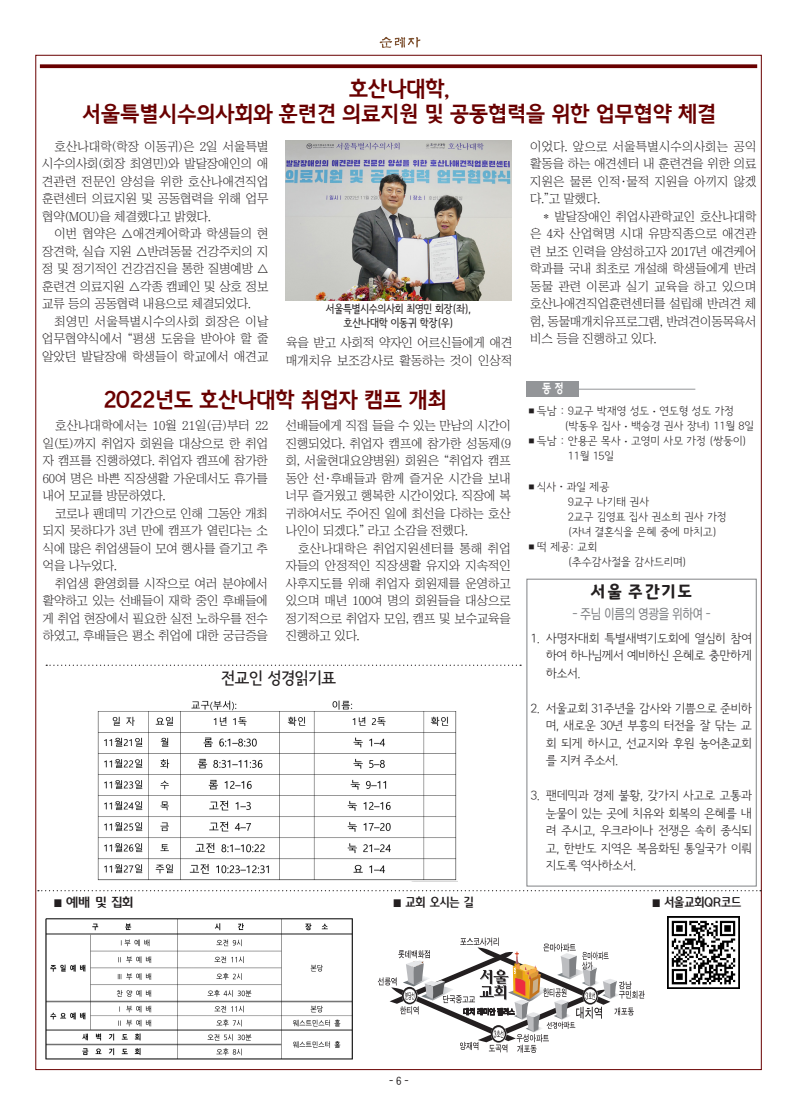
<style>
.page{position:relative;width:798px;height:1117px;background:#fff}
.page>*{position:absolute;margin:0;border:0;box-sizing:border-box;transform-origin:0 0}
.t1{font:21.25px "Goyang Deogyang B";letter-spacing:-.025em;color:#690000}
.t2{font:17.5px "Gyeonggi Title V";letter-spacing:-.01em;color:#231f20;scale:.95 1}
.t3{font:16.25px "Seoul Namsan B";letter-spacing:-.025em;color:#231f20}
.t4{font:15px "LGPC";letter-spacing:-.01em;color:#808285;scale:.95 1}
.t5{font:12.5px/17.5px "Chosunilbo NM";letter-spacing:-.01em;color:#231f20;text-align:justify}
.t6{font:12.5px/17.5px "Seoul Namsan L";letter-spacing:-.05em;color:#231f20;text-align:justify}
.t7{font:12.5px "LHM";color:#231f20;scale:.9 1}
.t8{font:12.5px "LHM";color:#231f20}
.t9{font:12.5px "Goyang Deogyang B";color:#fff;scale:.8 1}
.t10{font:11.25px "Seoul Namsan L";letter-spacing:-.025em;color:#231f20}
.t11{font:11.25px "Se N CM";letter-spacing:-.025em;color:#231f20}
.s1{font-family:"Goyang Deogyang B"}
.s2{font-family:"Adobe Myungjo Std";font-weight:500;font-size:10px}
.s3{font-family:"Adobe Myungjo Std";font-weight:500;font-size:10px;color:#fff}
</style>
<div class="page">
<img style="left:382px;top:37px;width:38px;height:11px">
<svg style="left:38px;top:890px;width:722px;height:1px"></svg>
<img style="left:45px;top:918px;width:308px;height:142px">
<img style="left:667px;top:916px;width:72px;height:72px">
<svg style="left:377px;top:937px;width:267px;height:115px"></svg>
<div style="left:526px;top:578px;width:230px;height:308px;border:1px solid #808285"></div>
<svg style="left:40px;top:64px;width:716px;height:4px;fill:#690000"></svg>
<svg style="left:46px;top:664px;width:475px;height:1px"></svg>
<img style="left:97px;top:700px;width:360px;height:181px">
<div style="left:526px;top:381px;width:53px;height:15px;background:#939598"></div>
<hr style="left:574px;top:389px;width:121px;height:1px;background:#939598">
<img style="left:285px;top:140px;width:226px;height:160px">
<p class="t1" style="left:349px;top:77px;width:102px">호산나대학,</p>
<p class="t1" style="left:82px;top:102px;width:635px">서울특별시수의사회와 훈련견 의료지원 및 공동협력을 위한 업무협약 체결</p>
<p class="t5" style="left:42px;top:137px;width:228px;text-indent:12px">호산나대학(학장 이동귀)은 2일 서울특별 시수의사회(회장 최영민)와 발달장애인의 애 견관련 전문인 양성을 위한 호산나애견직업 훈련센터 의료지원 및 공동협력을 위해 업무 협약(MOU)을 체결했다고 밝혔다.</p>
<p class="t5" style="left:42px;top:225px;width:228px;text-indent:12px">이번 협약은 △애견케어학과 학생들의 현 장견학, 실습 지원 △반려동물 건강주치의 지 정 및 정기적인 건강검진을 통한 질병예방 △ 훈련견 의료지원 △각종 캠페인 및 상호 정보 교류 등의 공동협력 내용으로 체결되었다.</p>
<p class="t5" style="left:42px;top:312px;width:228px;text-indent:12px">최영민 서울특별시수의사회 회장은 이날 업무협약식에서 “평생 도움을 받아야 할 줄 알았던 발달장애 학생들이 학교에서 애견교</p>
<p class="t5" style="left:530px;top:137px;width:228px">이었다. 앞으로 서울특별시수의사회는 공익 활동을 하는 애견센터 내 훈련견을 위한 의료 지원은 물론 인적·물적 지원을 아끼지 않겠 다.”고 말했다.</p>
<p class="t5" style="left:530px;top:207px;width:228px;text-indent:12px">* 발달장애인 취업사관학교인 호산나대학 은 4차 산업혁명 시대 유망직종으로 애견관 련 보조 인력을 양성하고자 2017년 애견케어 학과를 국내 최초로 개설해 학생들에게 반려 동물 관련 이론과 실기 교육을 하고 있으며 호산나애견직업훈련센터를 설립해 반려견 체 험, 동물매개치유프로그램, 반려견이동목욕서 비스 등을 진행하고 있다.</p>
<p class="t11" style="left:326px;top:303px;width:146px">서울특별시수의사회 최영민 회장(좌),</p>
<p class="t11" style="left:343px;top:317px;width:111px">호산나대학 이동귀 학장(우)</p>
<p class="t5" style="left:286px;top:334px;width:228px">육을 받고 사회적 약자인 어르신들에게 애견 매개치유 보조강사로 활동하는 것이 인상적</p>
<p class="t1" style="left:103px;top:388px;width:344px">2022년도 호산나대학 취업자 캠프 개최</p>
<p class="t5" style="left:43px;top:416px;width:227px;text-indent:12px">호산나대학에서는 10월 21일(금)부터 22 일(토)까지 취업자 회원을 대상으로 한 취업 자 캠프를 진행하였다. 취업자 캠프에 참가한 60여 명은 바쁜 직장생활 가운데서도 휴가를 내어 모교를 방문하였다.</p>
<p class="t5" style="left:43px;top:504px;width:226px;text-indent:12px">코로나 팬데믹 기간으로 인해 그동안 개최 되지 못하다가 3년 만에 캠프가 열린다는 소 식에 많은 취업생들이 모여 행사를 즐기고 추 억을 나누었다.</p>
<p class="t5" style="left:43px;top:574px;width:226px;text-indent:12px">취업생 환영회를 시작으로 여러 분야에서 활약하고 있는 선배들이 재학 중인 후배들에 게 취업 현장에서 필요한 실전 노하우를 전수 하였고, 후배들은 평소 취업에 대한 궁금증을</p>
<p class="t5" style="left:285px;top:416px;width:227px">선배들에게 직접 들을 수 있는 만남의 시간이 진행되었다. 취업자 캠프에 참가한 성동제(9 회, 서울현대요양병원) 회원은 “취업자 캠프 동안 선·후배들과 함께 즐거운 시간을 보내 너무 즐거웠고 행복한 시간이었다. 직장에 복 귀하여서도 주어진 일에 최선을 다하는 호산 나인이 되겠다.” 라고 소감을 전했다.</p>
<p class="t5" style="left:285px;top:539px;width:227px;text-indent:12px">호산나대학은 취업지원센터를 통해 취업 자들의 안정적인 직장생활 유지와 지속적인 사후지도를 위해 취업자 회원제를 운영하고 있으며 매년 100여 명의 회원들을 대상으로 정기적으로 취업자 모임, 캠프 및 보수교육을 진행하고 있다.</p>
<p class="t3" style="left:221px;top:669px;width:116px">전교인 성경읽기표</p>
<p class="t9" style="left:542px;top:381px;width:28px">동 정</p>
<p class="t10" style="left:526px;top:405px;width:209px">■득남 : 9교구 박재영 성도 <span class="s1">·</span> 연도형 성도 가정</p>
<p class="t10" style="left:564px;top:420px;width:191px">(박동우 집사 <span class="s1">·</span> 백승경 권사 장녀) 11월 8일</p>
<p class="t10" style="left:526px;top:435px;width:221px">■득남 : 안용곤 목사 <span class="s1">·</span> 고영미 사모 가정 (쌍둥이)</p>
<p class="t10" style="left:567px;top:450px;width:48px">11월 15일</p>
<p class="t10" style="left:526px;top:480px;width:84px">■식사 <span class="s1">·</span> 과일 제공</p>
<p class="t10" style="left:567px;top:495px;width:83px">9교구 나기태 권사</p>
<p class="t10" style="left:567px;top:510px;width:160px">2교구 김영표 집사 권소희 권사 가정</p>
<p class="t10" style="left:567px;top:525px;width:151px">(자녀 결혼식을 은혜 중에 마치고)</p>
<p class="t10" style="left:526px;top:540px;width:72px">■떡 제공: 교회</p>
<p class="t10" style="left:567px;top:555px;width:120px">(추수감사절을 감사드리며)</p>
<p class="t2" style="left:589px;top:581px;width:110px">서울 주간기도</p>
<p class="t4" style="left:572px;top:605px;width:147px">- 주님 이름의 영광을 위하여 -</p>
<p class="t6" style="left:545px;top:630px;width:208px">사명자대회 특별새벽기도회에 열심히 참여 하여 하나님께서 예비하신 은혜로 충만하게 하소서.</p>
<p class="t6" style="left:545px;top:700px;width:208px">서울교회 31주년을 감사와 기쁨으로 준비하 며, 새로운 30년 부흥의 터전을 잘 닦는 교 회 되게 하시고, 선교지와 후원 농어촌교회 를 지켜 주소서.</p>
<p class="t6" style="left:545px;top:787px;width:208px">팬데믹과 경제 불황, 갖가지 사고로 고통과 눈물이 있는 곳에 치유와 회복의 은혜를 내 려 주시고, 우크라이나 전쟁은 속히 종식되 고, 한반도 지역은 복음화된 통일국가 이뤄 지도록 역사하소서.</p>
<p class="t6" style="left:530px;top:630px;width:11px">1.</p>
<p class="t6" style="left:530px;top:700px;width:11px">2.</p>
<p class="t6" style="left:530px;top:787px;width:11px">3.</p>
<p class="t8" style="left:53px;top:895px;width:81px"><span class="s2">■</span> 예배 및 집회</p>
<p class="t7" style="left:393px;top:895px;width:91px"><span class="s2">■</span> 교회 오시는 길</p>
<p class="t7" style="left:651px;top:895px;width:101px"><span class="s3">■</span> 서울교회QR코드</p>
<p class="t11" style="left:389px;top:1075px;width:21px">- 6 -</p>
</div>
